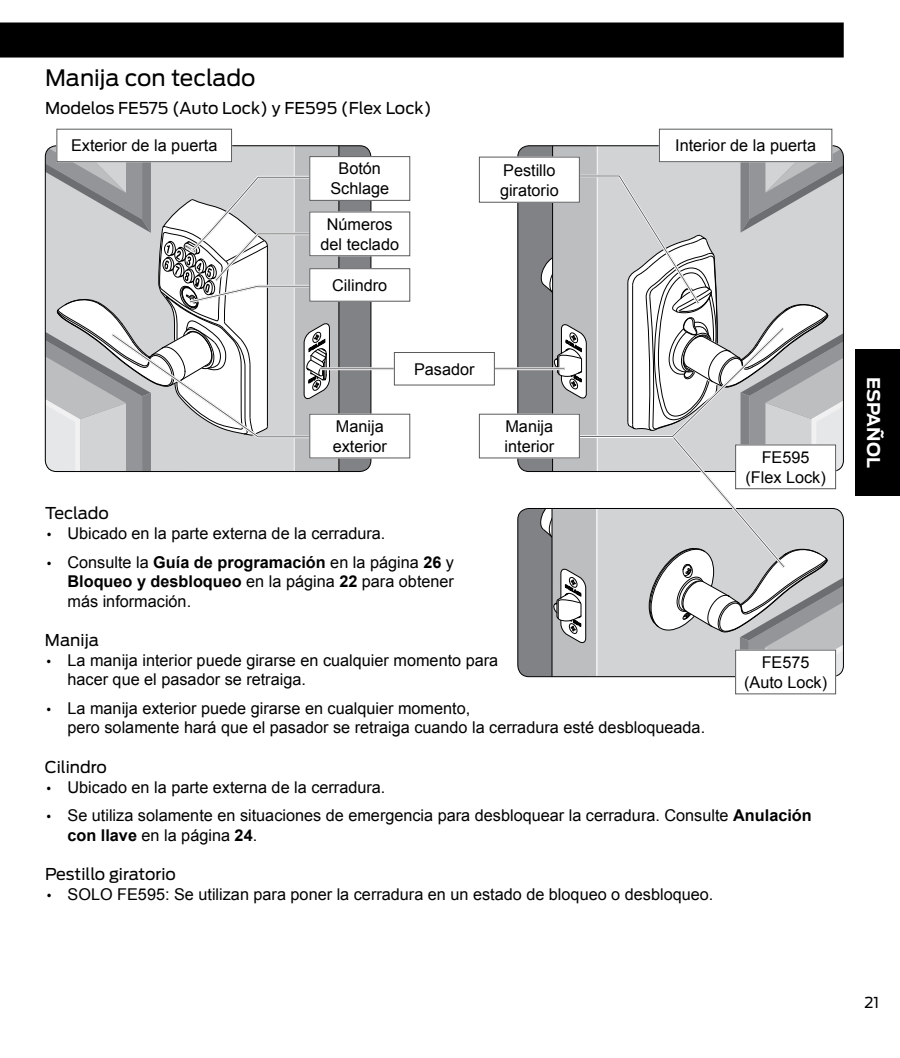
<style>
.page{position:relative;width:900px;height:1058px;background:#fff}
.page>*{position:absolute;margin:0;border:0;box-sizing:border-box;transform-origin:0 0}
.t1{font:22.5px "Antenna";color:#000}
.t2{font:700 17.5px "Antenna";color:#fff}
.t3{font:16.25px/19.5px "Arial";color:#000}
.t4{font:16.25px "Antenna";color:#000}
.t5{font:15px "Antenna";color:#000}
.s1{font-family:"Foundry Form Sans Demi OSF"}
.s2{font-weight:700}
</style>
<div class="page">
<div style="left:855px;top:349px;width:45px;height:146px;background:#000"></div>
<svg style="left:45px;top:146px;width:346px;height:325px"></svg>
<div style="left:479px;top:157px;width:101px;height:45px;border:1px solid #58595b"></div>
<div style="left:310px;top:269px;width:100px;height:32px;background:#fff"></div>
<div style="left:309px;top:268px;width:101px;height:33px;border:1px solid #58595b"></div>
<div style="left:310px;top:212px;width:100px;height:44px;background:#fff"></div>
<div style="left:309px;top:212px;width:101px;height:44px;border:1px solid #58595b"></div>
<div style="left:310px;top:414px;width:100px;height:44px;background:#fff"></div>
<div style="left:309px;top:413px;width:101px;height:45px;border:1px solid #fff"></div>
<div style="left:309px;top:414px;width:101px;height:44px;border:1px solid #58595b"></div>
<div style="left:57px;top:129px;width:175px;height:33px;background:#fff"></div>
<div style="left:56px;top:128px;width:176px;height:34px;border:1px solid #fff"></div>
<div style="left:57px;top:129px;width:175px;height:33px;border:1px solid #58595b"></div>
<div style="left:659px;top:128px;width:173px;height:34px;border:1px solid #fff"></div>
<div style="left:659px;top:129px;width:173px;height:33px;border:1px solid #58595b"></div>
<div style="left:310px;top:157px;width:100px;height:43px;background:#fff"></div>
<div style="left:309px;top:156px;width:101px;height:45px;border:1px solid #58595b"></div>
<hr style="left:320px;top:367px;width:130px;height:3px;background:#58595b">
<hr style="left:320px;top:367px;width:130px;height:1px;background:#fff">
<hr style="left:320px;top:369px;width:130px;height:1px;background:#fff">
<div style="left:394px;top:352px;width:100px;height:33px;background:#fff"></div>
<div style="left:394px;top:352px;width:101px;height:33px;border:1px solid #58595b"></div>
<svg style="left:487px;top:146px;width:356px;height:530px"></svg>
<div style="left:479px;top:414px;width:100px;height:44px;background:#fff"></div>
<div style="left:479px;top:413px;width:101px;height:45px;border:1px solid #fff"></div>
<div style="left:479px;top:414px;width:101px;height:44px;border:1px solid #58595b"></div>
<div style="left:0;top:22px;width:844px;height:36px;background:#000"></div>
<h1 class="t1" style="left:45px;top:62px;width:212px">Manija con teclado</h1>
<p class="t4" style="left:45px;top:97px;width:388px">Modelos FE575 (Auto Lock) y FE595 (Flex Lock)</p>
<p class="t3" style="left:71px;top:136px;width:148px">Exterior de la puerta</p>
<p class="t3" style="left:675px;top:136px;width:142px">Interior de la puerta</p>
<p class="t3" style="left:330px;top:159px;width:60px;text-align:center">Botón<br>Schlage</p>
<p class="t3" style="left:500px;top:160px;width:60px">Pestillo giratorio</p>
<p class="t3" style="left:320px;top:214px;width:80px;text-align:center">Números del teclado</p>
<p class="t3" style="left:332px;top:275px;width:57px">Cilindro</p>
<p class="t3" style="left:333px;top:416px;width:56px">Manija exterior</p>
<p class="t3" style="left:414px;top:359px;width:62px">Pasador</p>
<p class="t3" style="left:505px;top:416px;width:51px">Manija interior</p>
<p class="t3" style="left:745px;top:448px;width:82px;text-align:center">FE595 (Flex Lock)</p>
<p class="t4" style="left:45px;top:502px;width:66px">Teclado</p>
<p class="t3" style="left:45px;top:523px;width:342px"><span class="s1">•</span> Ubicado en la parte externa de la cerradura.</p>
<p class="t3" style="left:68px;top:552px;width:388px;text-align:justify;text-indent:-23px"><span class="s1">•</span> Consulte la <span class="s2">Guía de programación</span> en la página <span class="s2">26</span> y <span class="s2">Bloqueo y desbloqueo</span> en la página <span class="s2">22</span> para obtener más información.</p>
<p class="t4" style="left:45px;top:629px;width:55px">Manija</p>
<p class="t3" style="left:68px;top:650px;width:432px;text-indent:-23px"><span class="s1">•</span> La manija interior puede girarse en cualquier momento para hacer que el pasador se retraiga.</p>
<p class="t3" style="left:68px;top:698px;width:639px;text-indent:-23px"><span class="s1">•</span> La manija exterior puede girarse en cualquier momento,<br>pero solamente hará que el pasador se retraiga cuando la cerradura esté desbloqueada.</p>
<p class="t4" style="left:45px;top:756px;width:64px">Cilindro</p>
<p class="t3" style="left:45px;top:777px;width:342px"><span class="s1">•</span> Ubicado en la parte externa de la cerradura.</p>
<p class="t3" style="left:68px;top:805px;width:746px;text-indent:-23px"><span class="s1">•</span> Se utiliza solamente en situaciones de emergencia para desbloquear la cerradura. Consulte <span class="s2">Anulación con llave</span> en la página <span class="s2">24</span>.</p>
<p class="t4" style="left:45px;top:863px;width:132px">Pestillo giratorio</p>
<p class="t3" style="left:45px;top:884px;width:670px"><span class="s1">•</span> SOLO FE595: Se utilizan para poner la cerradura en un estado de bloqueo o desbloqueo.</p>
<p class="t3" style="left:744px;top:653px;width:85px;text-align:center">FE575 (Auto Lock)</p>
<p class="t2" style="left:886px;top:377px;width:92px;rotate:90deg">ESPAÑOL</p>
<p class="t5" style="left:865px;top:992px;width:16px">21</p>
</div>
